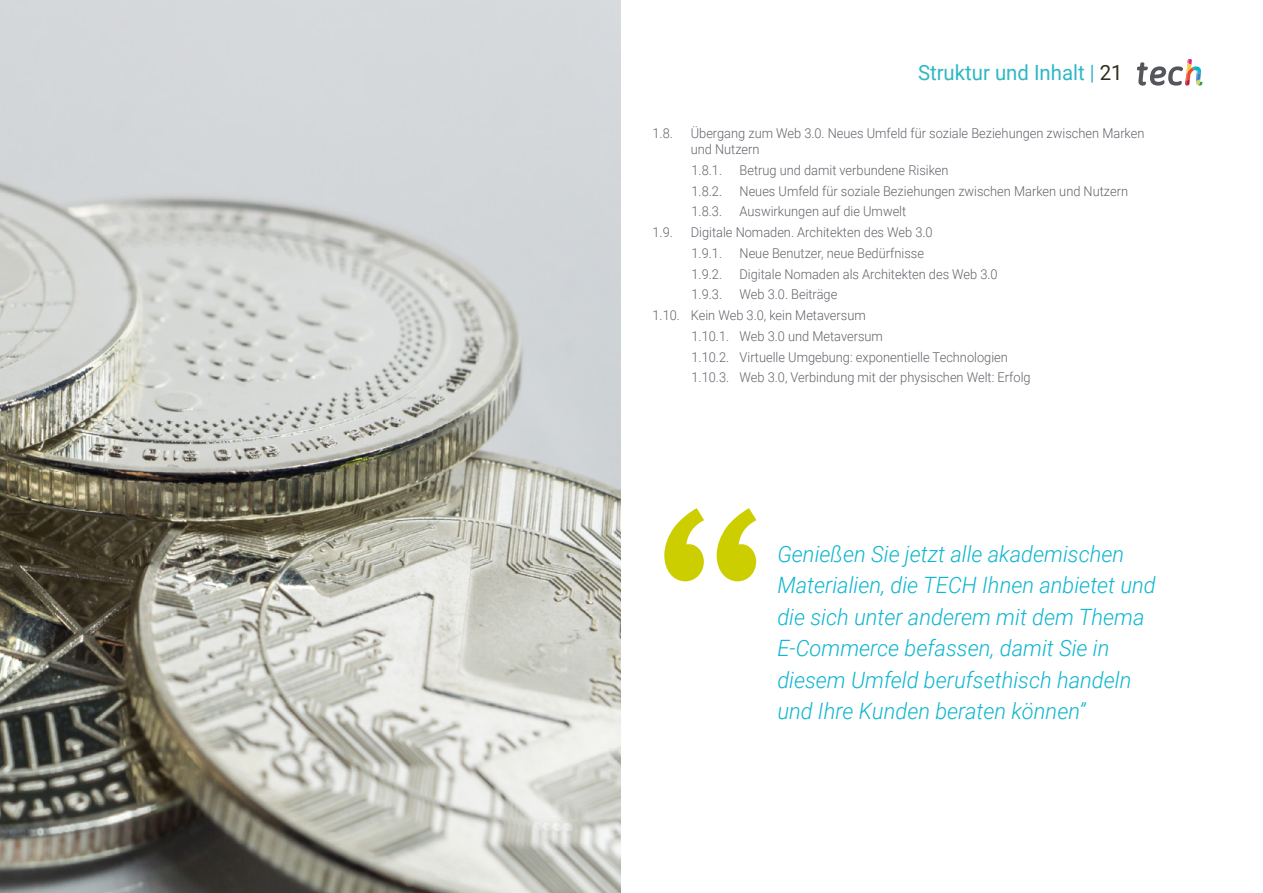
<style>
.page{position:relative;width:1263px;height:893px;background:#fff}
.page>*{position:absolute;margin:0;border:0;box-sizing:border-box;transform-origin:0 0}
.t1{font:italic 300 22.5px/31.5px "Roboto";color:#0fb6cf}
.t2{font:21px "Roboto";color:#2db8c5}
.t3{font:300 13.5px/16.5px "Roboto";color:#61646a;scale:.95 1}
.s1{color:#312e20}
</style>
<div class="page">
<img style="left:0;top:0;width:621px;height:893px">
<svg style="left:1137px;top:59px;width:65px;height:27px"></svg>
<svg style="left:664px;top:508px;width:92px;height:73px"></svg>
<h2 class="t2" style="left:918px;top:57px;width:206px">Struktur und Inhalt | <span class="s1">21</span></h2>
<p class="t3" style="left:652px;top:124px;width:23px">1.8.</p>
<p class="t3" style="left:691px;top:124px;width:479px">Übergang zum Web 3.0. Neues Umfeld für soziale Beziehungen zwischen Marken und Nutzern</p>
<p class="t3" style="left:691px;top:161px;width:34px">1.8.1.</p>
<p class="t3" style="left:739px;top:161px;width:221px">Betrug und damit verbundene Risiken</p>
<p class="t3" style="left:691px;top:182px;width:34px">1.8.2.</p>
<p class="t3" style="left:739px;top:182px;width:410px">Neues Umfeld für soziale Beziehungen zwischen Marken und Nutzern</p>
<p class="t3" style="left:691px;top:203px;width:34px">1.8.3.</p>
<p class="t3" style="left:739px;top:203px;width:177px">Auswirkungen auf die Umwelt</p>
<p class="t3" style="left:652px;top:224px;width:23px">1.9.</p>
<p class="t3" style="left:691px;top:222px;width:256px;line-height:20.7px">Digitale Nomaden. Architekten des Web 3.0<br>1.9.1.</p>
<p class="t3" style="left:739px;top:244px;width:196px">Neue Benutzer, neue Bedürfnisse</p>
<p class="t3" style="left:691px;top:265px;width:34px">1.9.2.</p>
<p class="t3" style="left:739px;top:265px;width:273px">Digitale Nomaden als Architekten des Web 3.0</p>
<p class="t3" style="left:691px;top:286px;width:34px">1.9.3.</p>
<p class="t3" style="left:739px;top:286px;width:104px">Web 3.0. Beiträge</p>
<p class="t3" style="left:652px;top:307px;width:226px">1.10. Kein Web 3.0, kein Metaversum</p>
<p class="t3" style="left:691px;top:327px;width:203px">1.10.1. Web 3.0 und Metaversum</p>
<p class="t3" style="left:691px;top:348px;width:334px">1.10.2. Virtuelle Umgebung: exponentielle Technologien</p>
<p class="t3" style="left:691px;top:369px;width:358px">1.10.3. Web 3.0, Verbindung mit der physischen Welt: Erfolg</p>
<h1 class="t1" style="left:777px;top:537px;width:380px">Genießen Sie jetzt alle akademischen Materialien, die TECH Ihnen anbietet und die sich unter anderem mit dem Thema E-Commerce befassen, damit Sie in diesem Umfeld berufsethisch handeln und Ihre Kunden beraten können”</h1>
</div>
